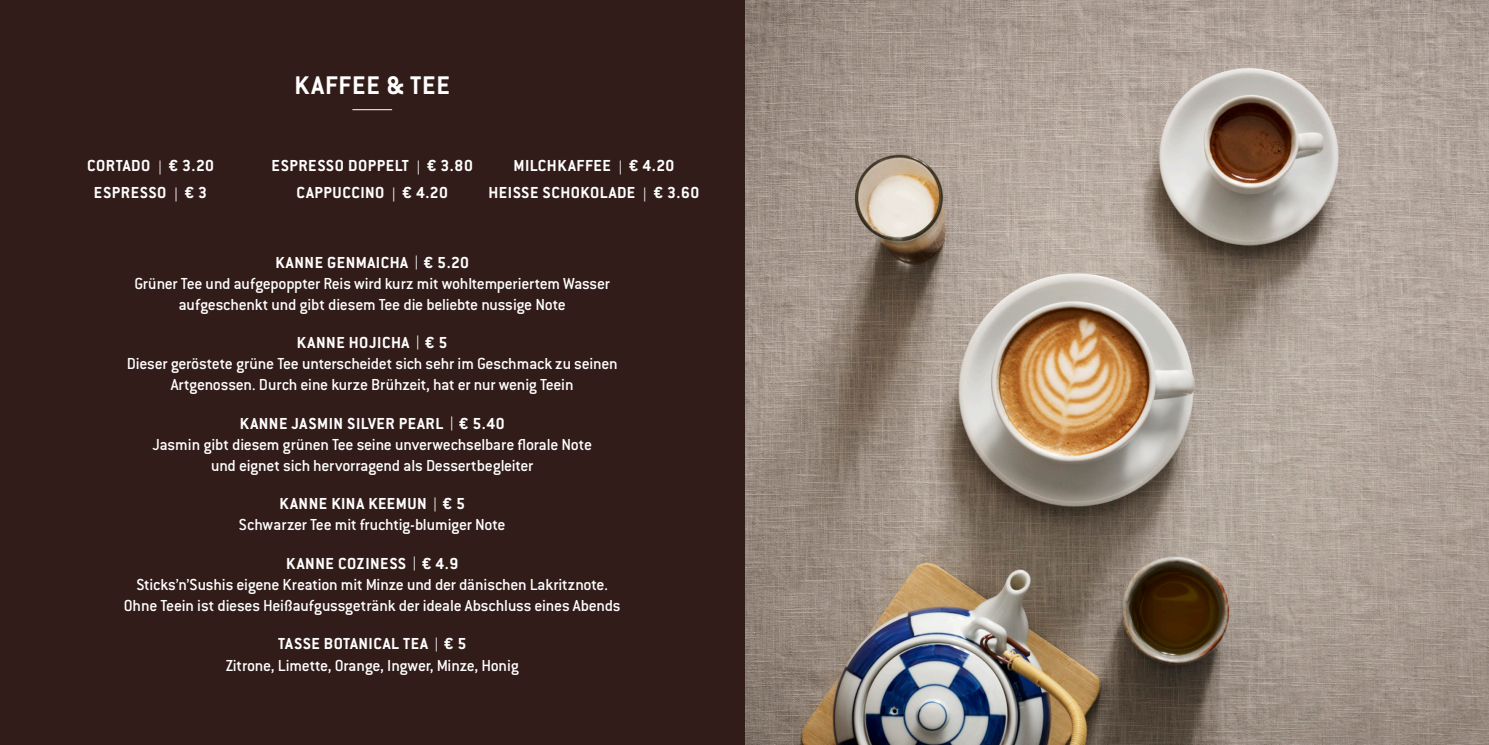
<style>
.page{position:relative;width:1489px;height:745px;background:#fff}
.page>*{position:absolute;margin:0;border:0;box-sizing:border-box;transform-origin:0 0}
.t1{font:700 28px "Conduit ITC Std";letter-spacing:.03em;color:#fff}
.Bodycopy{font:500 17.5px/21px "Conduit ITC Std";letter-spacing:-.015em;color:#fff;text-align:center}
.Bodycopy-2{font:700 17.5px "Conduit ITC Std";letter-spacing:.03em;color:#fff}
.s1{font-weight:500;font-size:14px}
</style>
<div class="page">
<img style="left:744px;top:0;width:744px;height:744px">
<div style="left:0;top:0;width:744px;height:744px;background:#321c19"></div>
<hr style="left:352px;top:109px;width:40px;height:1px;background:#fff">
<p class="Bodycopy-2" style="left:87px;top:155px;width:128px">CORTADO <span class="s1">|</span> € 3.20</p>
<p class="Bodycopy-2" style="left:94px;top:182px;width:115px">ESPRESSO <span class="s1">|</span> € 3</p>
<p class="t1" style="left:294px;top:69px;width:157px">KAFFEE &amp; TEE</p>
<p class="Bodycopy-2" style="left:271px;top:155px;width:203px">ESPRESSO DOPPELT <span class="s1">|</span> € 3.80</p>
<p class="Bodycopy-2" style="left:296px;top:182px;width:153px">CAPPUCCINO <span class="s1">|</span> € 4.20</p>
<p class="Bodycopy-2" style="left:513px;top:155px;width:162px">MILCHKAFFEE <span class="s1">|</span> € 4.20</p>
<p class="Bodycopy-2" style="left:488px;top:182px;width:212px">HEISSE SCHOKOLADE <span class="s1">|</span> € 3.60</p>
<p class="Bodycopy-2" style="left:275px;top:252px;width:195px">KANNE GENMAICHA <span class="s1">|</span> € 5.20</p>
<p class="Bodycopy" style="left:134px;top:272px;width:477px">Grüner Tee und aufgepoppter Reis wird kurz mit wohltemperiertem Wasser aufgeschenkt und gibt diesem Tee die beliebte nussige Note</p>
<p class="Bodycopy-2" style="left:297px;top:332px;width:152px">KANNE HOJICHA <span class="s1">|</span> € 5</p>
<p class="Bodycopy" style="left:127px;top:353px;width:492px">Dieser geröstete grüne Tee unterscheidet sich sehr im Geschmack zu seinen<br>Artgenossen. Durch eine kurze Brühzeit, hat er nur wenig Teein</p>
<p class="Bodycopy-2" style="left:240px;top:413px;width:266px">KANNE JASMIN SILVER PEARL <span class="s1">|</span> € 5.40</p>
<p class="Bodycopy" style="left:152px;top:433px;width:441px">Jasmin gibt diesem grünen Tee seine unverwechselbare florale Note und eignet sich hervorragend als Dessertbegleiter</p>
<p class="Bodycopy-2" style="left:279px;top:493px;width:187px">KANNE KINA KEEMUN <span class="s1">|</span> € 5</p>
<p class="Bodycopy" style="left:239px;top:514px;width:268px">Schwarzer Tee mit fruchtig-blumiger Note</p>
<p class="Bodycopy-2" style="left:286px;top:553px;width:173px">KANNE COZINESS <span class="s1">|</span> € 4.9</p>
<p class="Bodycopy" style="left:124px;top:573px;width:498px">Sticks’n’Sushis eigene Kreation mit Minze und der dänischen Lakritznote.<br>Ohne Teein ist dieses Heißaufgussgetränk der ideale Abschluss eines Abends</p>
<p class="Bodycopy-2" style="left:278px;top:633px;width:189px">TASSE BOTANICAL TEA <span class="s1">|</span> € 5</p>
<p class="Bodycopy" style="left:226px;top:654px;width:294px">Zitrone, Limette, Orange, Ingwer, Minze, Honig</p>
</div>
